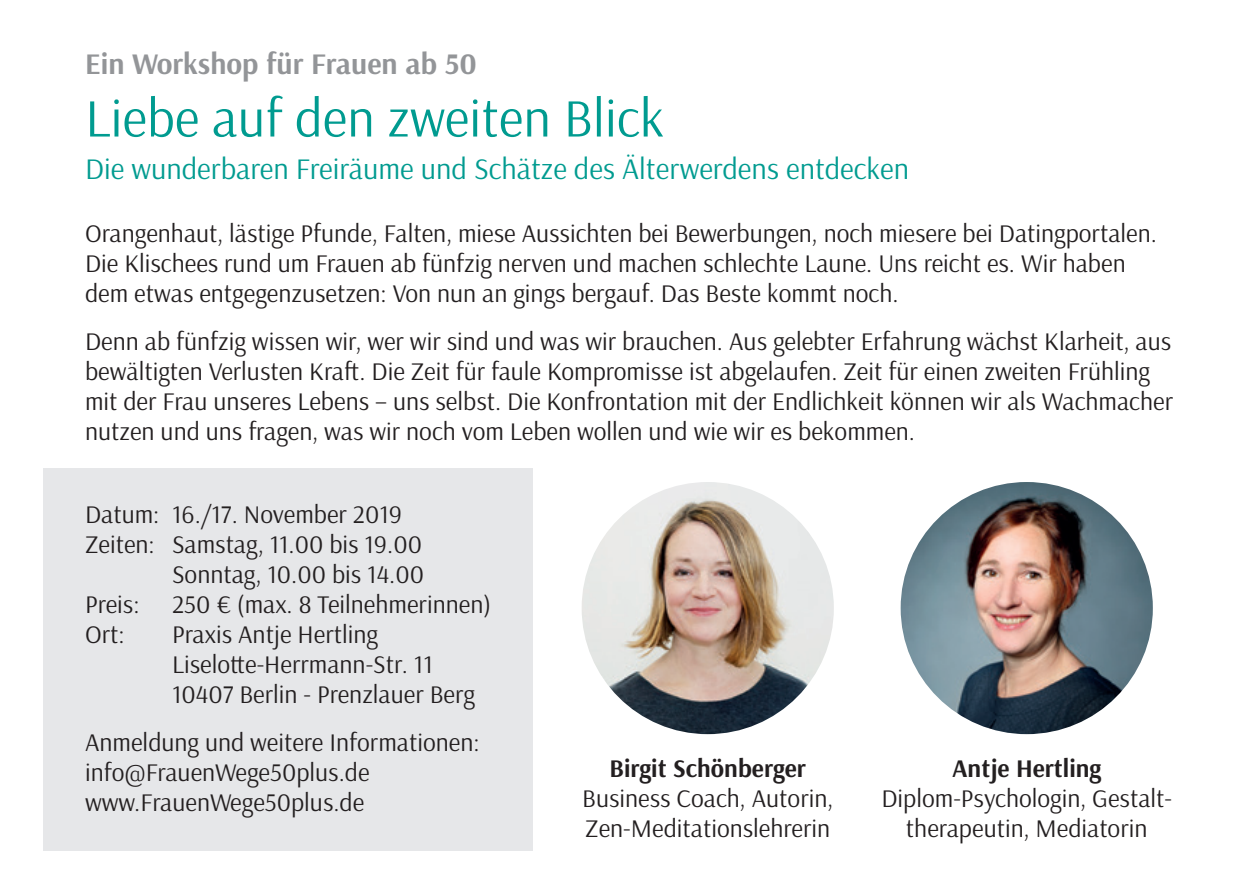
<style>
.page{position:relative;width:1259px;height:893px;background:#fff}
.page>*{position:absolute;margin:0;border:0;box-sizing:border-box;transform-origin:0 0}
.t1{font:54px "Arsenal";color:#009b90}
.t2{font:30px "Arsenal";color:#009b90}
.t3{font:700 30px "Arsenal";color:#939598}
.t4{font:25.5px/30px "Arsenal";color:#231f20}
.t5{font:700 25.5px "Arsenal";color:#231f20}
</style>
<div class="page">
<div style="left:43px;top:468px;width:489px;height:382px;background:#e6e7e9"></div>
<img style="left:581px;top:482px;width:253px;height:252px;border-radius:126px">
<img style="left:900px;top:482px;width:252px;height:252px;border-radius:126px">
<p class="t3" style="left:85px;top:45px;width:393px">Ein Workshop für Frauen ab 50</p>
<p class="t1" style="left:85px;top:85px;width:581px">Liebe auf den zweiten Blick</p>
<p class="t2" style="left:85px;top:150px;width:825px">Die wunderbaren Freiräume und Schätze des Älterwerdens entdecken</p>
<p class="t4" style="left:85px;top:218px;width:1073px">Orangenhaut, lästige Pfunde, Falten, miese Aussichten bei Bewerbungen, noch miesere bei Datingportalen.<br>Die Klischees rund um Frauen ab fünfzig nerven und machen schlechte Laune. Uns reicht es. Wir haben dem etwas entgegenzusetzen: Von nun an gings bergauf. Das Beste kommt noch.</p>
<p class="t4" style="left:85px;top:326px;width:1089px">Denn ab fünfzig wissen wir, wer wir sind und was wir brauchen. Aus gelebter Erfahrung wächst Klarheit, aus bewältigten Verlusten Kraft. Die Zeit für faule Kompromisse ist abgelaufen. Zeit für einen zweiten Frühling mit der Frau unseres Lebens – uns selbst. Die Konfrontation mit der Endlichkeit können wir als Wachmacher nutzen und uns fragen, was wir noch vom Leben wollen und wie wir es bekommen.</p>
<p class="t4" style="left:85px;top:500px;width:318px">Datum: 16./17. November 2019</p>
<p class="t4" style="left:85px;top:530px;width:338px">Zeiten: Samstag, 11.00 bis 19.00</p>
<p class="t4" style="left:172px;top:560px;width:253px">Sonntag, 10.00 bis 14.00</p>
<p class="t4" style="left:85px;top:590px;width:56px">Preis:</p>
<p class="t4" style="left:172px;top:590px;width:321px">250 € (max. 8 Teilnehmerinnen)</p>
<p class="t4" style="left:85px;top:620px;width:41px">Ort:</p>
<p class="t4" style="left:172px;top:620px;width:207px">Praxis Antje Hertling</p>
<p class="t4" style="left:172px;top:650px;width:262px">Liselotte-Herrmann-Str. 11</p>
<p class="t4" style="left:172px;top:680px;width:304px">10407 Berlin - Prenzlauer Berg</p>
<p class="t4" style="left:85px;top:728px;width:396px">Anmeldung und weitere Informationen: info@FrauenWege50plus.de</p>
<p class="t4" style="left:85px;top:788px;width:281px">www.FrauenWege50plus.de</p>
<p class="t5" style="left:609px;top:752px;width:198px">Birgit Schönberger</p>
<p class="t4" style="left:582px;top:783px;width:252px">Business Coach, Autorin,</p>
<p class="t4" style="left:585px;top:813px;width:246px">Zen-Meditationslehrerin</p>
<p class="t5" style="left:952px;top:752px;width:151px">Antje Hertling</p>
<p class="t4" style="left:881px;top:783px;width:292px">Diplom-Psychologin, Gestalt-</p>
<p class="t4" style="left:906px;top:813px;width:243px">therapeutin, Mediatorin</p>
</div>
